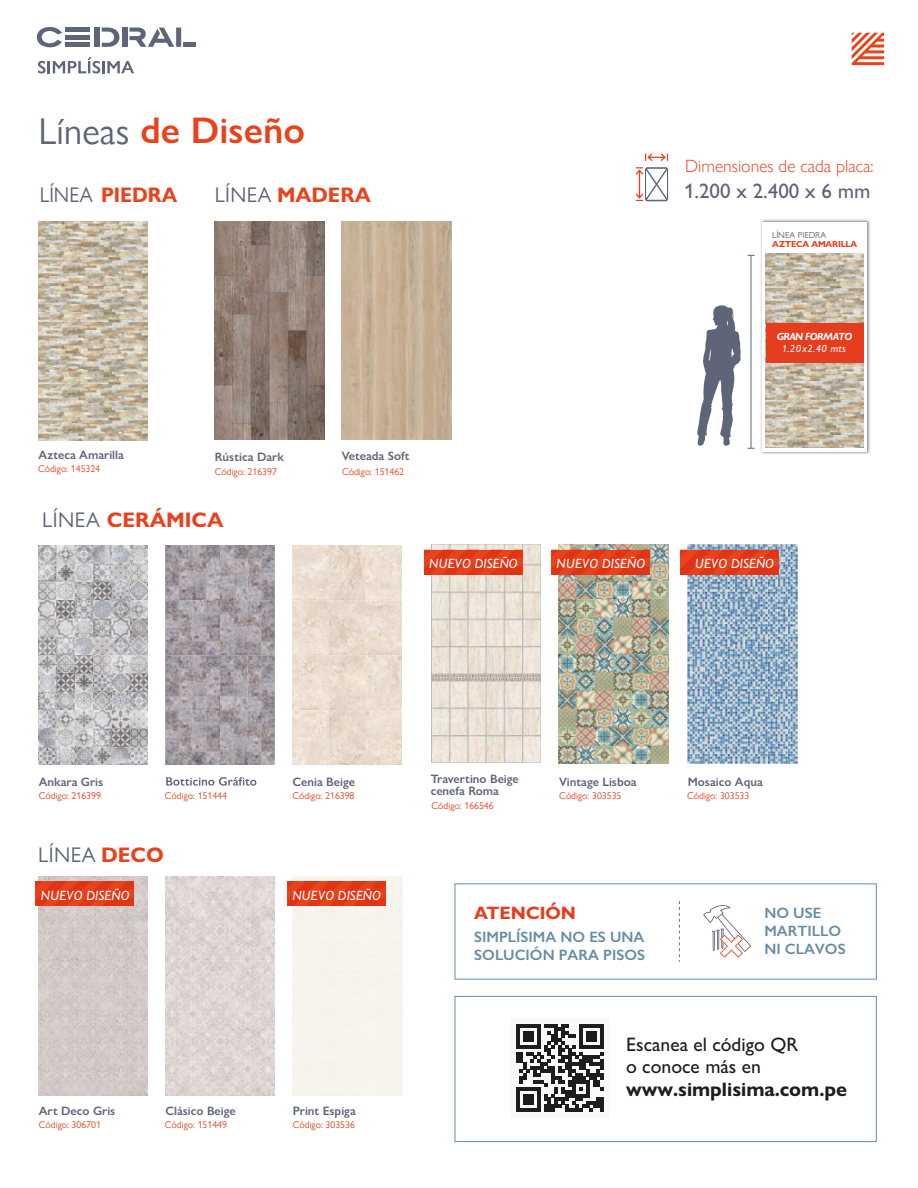
<style>
.page{position:relative;width:918px;height:1188px;background:#fff}
.page>*{position:absolute;margin:0;border:0;box-sizing:border-box;transform-origin:0 0}
.t1{font:600 37.2px "Gill Sans Nova";color:#e7431d}
.t2{font:700 21.15px "Gill Sans Nova";color:#e7431d}
.t3{font:700 21.15px "Gill Sans Nova";color:#e7431d;scale:.94 1}
.t4{font:21.15px "Gill Sans Nova";letter-spacing:.02em;color:#5e6478}
.t5{font:500 21px "Gill Sans Nova";color:#5e6478}
.t6{font:500 19.5px/22.5px "Gill Sans Nova";color:#1d1d1b}
.t7{font:700 19.5px "Gill Sans Nova";color:#1d1d1b}
.t8{font:700 18px "Gill Sans";color:#e63d1e}
.t9{font:300 17.7px "Gill Sans Nova";color:#e7431d}
.t10{font:600 15px/18px "Gill Sans";color:#668ca5}
.t11{font:italic 500 13.5px "Gill Sans Nova";color:#fff}
.t12{font:600 12.15px/12px "Gill Sans Nova";color:#5e6478}
.t13{font:italic 500 10.5px "Gill Sans Nova";letter-spacing:.03em;color:#fff}
.t14{font:italic 700 10.5px "Gill Sans Nova";letter-spacing:-.05em;color:#fff}
.t15{font:9.75px "Gill Sans Nova";color:#e7431d}
.t16{font:700 8.7px "Gill Sans Nova";letter-spacing:-.02em;color:#e63d1e}
.t17{font:8.7px "Gill Sans Nova";color:#5e6579}
.s1{font-weight:400;color:#5e6478}
.s2{font-weight:700;color:#e7431d}
</style>
<div class="page">
<svg style="left:645px;top:154px;width:23px;height:7px"></svg>
<svg style="left:636px;top:167px;width:32px;height:34px"></svg>
<div style="left:455px;top:996px;width:422px;height:146px;border:1px solid #668ca5"></div>
<img style="left:38px;top:222px;width:110px;height:219px">
<img style="left:38px;top:877px;width:110px;height:218px">
<svg style="left:36px;top:881px;width:98px;height:25px;background:#e33a18"></svg>
<img style="left:165px;top:877px;width:110px;height:218px">
<div style="left:293px;top:877px;width:109px;height:218px;background:#f7f3ed"></div>
<svg style="left:287px;top:881px;width:98px;height:25px;background:#e33a18"></svg>
<img style="left:342px;top:221px;width:109px;height:219px">
<img style="left:215px;top:222px;width:109px;height:218px">
<div style="left:123px;top:28px;width:5px;height:19px;background:#5f6579"></div>
<div style="left:95px;top:28px;width:5px;height:19px;background:#5f6579"></div>
<svg style="left:37px;top:27px;width:25px;height:20px"></svg>
<svg style="left:102px;top:28px;width:17px;height:19px"></svg>
<hr style="left:66px;top:28px;width:24px;height:4px;background:#5f6579">
<hr style="left:66px;top:43px;width:24px;height:4px;background:#5f6579">
<hr style="left:66px;top:35px;width:24px;height:4px;background:#5f6579">
<hr style="left:183px;top:43px;width:13px;height:4px;background:#5f6579">
<svg style="left:130px;top:28px;width:51px;height:19px"></svg>
<svg style="left:38px;top:57px;width:96px;height:17px"></svg>
<svg style="left:852px;top:33px;width:32px;height:32px"></svg>
<img style="left:38px;top:546px;width:110px;height:218px">
<img style="left:165px;top:546px;width:110px;height:218px">
<svg style="left:166px;top:777px;width:90px;height:9px"></svg>
<img style="left:292px;top:546px;width:110px;height:218px">
<img style="left:688px;top:545px;width:109px;height:219px">
<svg style="left:680px;top:574px;width:99px;height:1px"></svg>
<svg style="left:680px;top:550px;width:99px;height:24px;background:#e33a18"></svg>
<img style="left:431px;top:544px;width:110px;height:219px">
<svg style="left:424px;top:550px;width:98px;height:24px;background:#e33a18"></svg>
<img style="left:559px;top:545px;width:109px;height:219px">
<svg style="left:551px;top:550px;width:99px;height:24px;background:#e33a18"></svg>
<svg style="left:703px;top:905px;width:48px;height:53px"></svg>
<svg style="left:679px;top:901px;width:1px;height:61px"></svg>
<div style="left:509px;top:1017px;width:102px;height:102px;background:#fafafa"></div>
<svg style="left:516px;top:1024px;width:88px;height:88px"></svg>
<img style="left:761px;top:219px;width:109px;height:235px">
<div style="left:762px;top:222px;width:105px;height:229px;background:#fff"></div>
<img style="left:766px;top:253px;width:98px;height:194px">
<div style="left:766px;top:324px;width:98px;height:39px;background:#e63d1e"></div>
<hr style="left:751px;top:255px;width:1px;height:193px;background:#5e6579">
<svg style="left:697px;top:305px;width:44px;height:141px"></svg>
<h1 class="t1" style="left:38px;top:108px;width:268px"><span class="s1">Líneas</span> de Diseño</h1>
<h2 class="t3" style="left:40px;top:181px;width:148px"><span class="s1">LÍNEA</span> PIEDRA</h2>
<h2 class="t2" style="left:215px;top:181px;width:158px"><span class="s1">LÍNEA</span> MADERA</h2>
<p class="t12" style="left:38px;top:448px;width:87px">Azteca Amarilla</p>
<p class="t15" style="left:38px;top:463px;width:64px">Código: 145324</p>
<p class="t12" style="left:215px;top:451px;width:71px">Rústica Dark</p>
<p class="t15" style="left:215px;top:465px;width:64px">Código: 216397</p>
<h2 class="t2" style="left:42px;top:506px;width:183px"><span class="s1">LÍNEA</span> CERÁMICA</h2>
<p class="t12" style="left:342px;top:450px;width:69px">Veteada Soft</p>
<p class="t15" style="left:342px;top:466px;width:64px">Código: 151462</p>
<h3 class="t11" style="left:429px;top:555px;width:90px">NUEVO DISEÑO</h3>
<h3 class="t11" style="left:557px;top:555px;width:90px">NUEVO DISEÑO</h3>
<h3 class="t9" style="left:685px;top:156px;width:190px">Dimensiones de cada placa:</h3>
<h3 class="t5" style="left:684px;top:178px;width:188px">1.200 x 2.400 x 6 mm</h3>
<p class="t17" style="left:772px;top:229px;width:55px">LÍNEA PIEDRA</p>
<p class="t16" style="left:772px;top:239px;width:87px">AZTECA AMARILLA</p>
<p class="t14" style="left:777px;top:330px;width:77px">GRAN FORMATO</p>
<p class="t13" style="left:782px;top:342px;width:66px">1.20x2.40 mts</p>
<h3 class="t11" style="left:685px;top:555px;width:90px">NUEVO DISEÑO</h3>
<p class="t12" style="left:39px;top:775px;width:66px">Ankara Gris</p>
<p class="t15" style="left:39px;top:790px;width:64px">Código: 216399</p>
<p class="t15" style="left:165px;top:790px;width:64px">Código: 151444</p>
<p class="t12" style="left:292px;top:775px;width:64px">Cenia Beige</p>
<p class="t15" style="left:292px;top:790px;width:64px">Código: 216398</p>
<p class="t12" style="left:431px;top:773px;width:90px">Travertino Beige cenefa Roma</p>
<p class="t15" style="left:432px;top:800px;width:64px">Código: 166546</p>
<p class="t12" style="left:559px;top:776px;width:79px">Vintage Lisboa</p>
<p class="t15" style="left:559px;top:790px;width:64px">Código: 303535</p>
<p class="t12" style="left:688px;top:776px;width:77px">Mosaico Aqua</p>
<p class="t15" style="left:687px;top:790px;width:64px">Código: 303533</p>
<h2 class="t4" style="left:38px;top:842px;width:127px">LÍNEA <span class="s2">DECO</span></h2>
<h3 class="t11" style="left:41px;top:887px;width:90px">NUEVO DISEÑO</h3>
<h3 class="t11" style="left:292px;top:887px;width:90px">NUEVO DISEÑO</h3>
<h3 class="t8" style="left:474px;top:902px;width:103px">ATENCIÓN</h3>
<h3 class="t10" style="left:474px;top:928px;width:172px">SIMPLÍSIMA NO ES UNA<br>SOLUCIÓN PARA PISOS</h3>
<h3 class="t10" style="left:764px;top:904px;width:83px">NO USE<br>MARTILLO<br>NI CLAVOS</h3>
<h3 class="t6" style="left:626px;top:1032px;width:174px">Escanea el código QR o conoce más en</h3>
<h3 class="t7" style="left:626px;top:1077px;width:222px">www.simplisima.com.pe</h3>
<p class="t12" style="left:39px;top:1104px;width:78px">Art Deco Gris</p>
<p class="t15" style="left:39px;top:1119px;width:64px">Código: 306701</p>
<p class="t12" style="left:165px;top:1104px;width:72px">Clásico Beige</p>
<p class="t15" style="left:165px;top:1119px;width:64px">Código: 151449</p>
<p class="t12" style="left:293px;top:1104px;width:65px">Print Espiga</p>
<p class="t15" style="left:293px;top:1119px;width:64px">Código: 303536</p>
</div>
